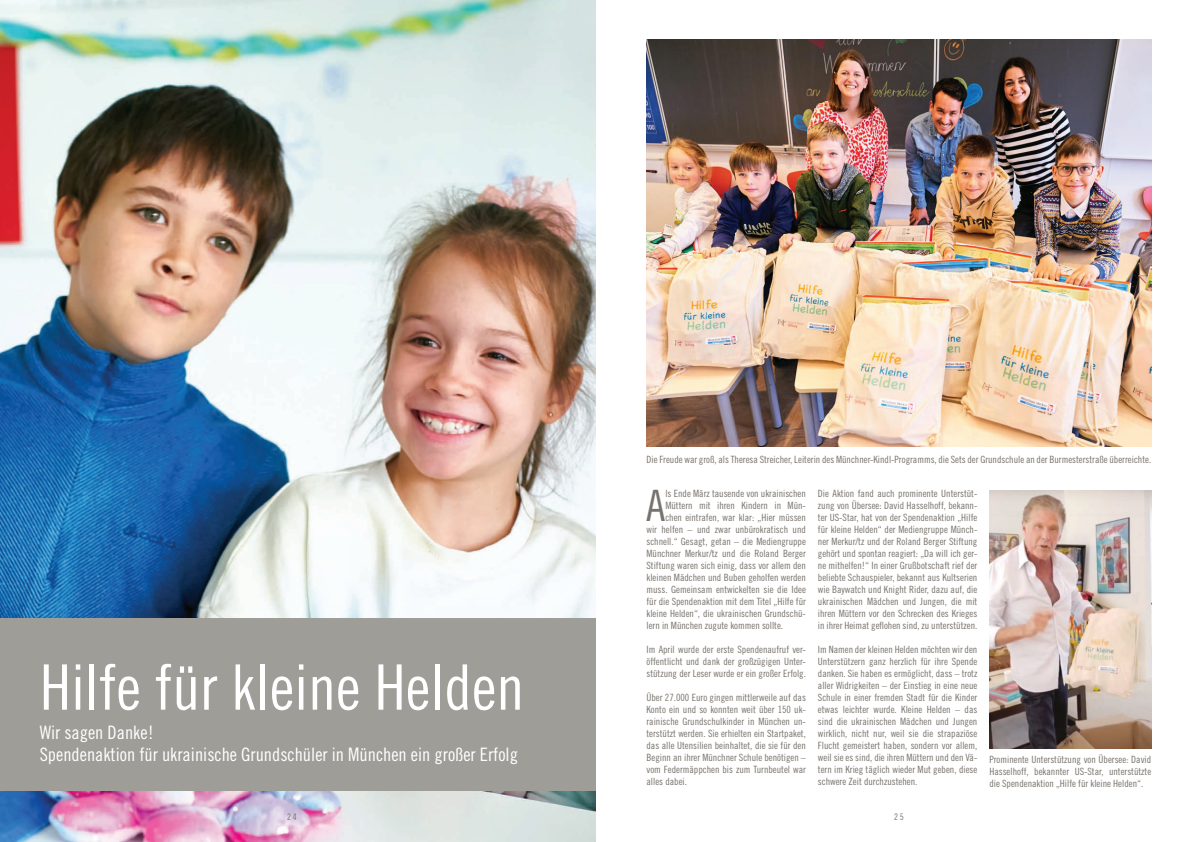
<style>
.page{position:relative;width:1191px;height:842px;background:#fff}
.page>*{position:absolute;margin:0;border:0;box-sizing:border-box;transform-origin:0 0}
.t1{font:62.7px "Trade Gothic LT Std Cn 18";color:#fff}
.t2{font:43.2px "Trade Gothic LT Std Cn 18";color:#77726c}
.t3{font:18.5px/21.6px "Trade Gothic LT Std Cn 18";color:#fff}
.t4{font:10px/12px "Trade Gothic LT Std Cn 18";color:#77726c;text-align:justify}
.t5{font:9px "Trade Gothic LT Std Cn 18";color:#6d7172}
</style>
<div class="page">
<img style="left:0;top:0;width:595px;height:842px">
<div style="left:0;top:618px;width:595px;height:173px;background:#9f9d97"></div>
<img style="left:646px;top:40px;width:505px;height:406px">
<img style="left:989px;top:490px;width:162px;height:259px">
<h1 class="t1" style="left:40px;top:650px;width:486px">Hilfe für kleine Helden</h1>
<h3 class="t3" style="left:40px;top:721px;width:480px">Wir sagen Danke!<br>Spendenaktion für ukrainische Grundschüler in München ein großer Erfolg</h3>
<p class="t4" style="left:646px;top:453px;width:506px">Die Freude war groß, als Theresa Streicher, Leiterin des Münchner-Kindl-Programms, die Sets der Grundschule an der Burmesterstraße überreichte.</p>
<h2 class="t2" style="left:646px;top:480px;width:21px">A</h2>
<p class="t4" style="left:665px;top:488px;width:142px">ls Ende März tausende von ukrainischen</p>
<p class="t4" style="left:665px;top:500px;width:142px">Müttern mit ihren Kindern in Mün-</p>
<p class="t4" style="left:665px;top:512px;width:142px">chen eintrafen, war klar: „Hier müssen</p>
<p class="t4" style="left:646px;top:524px;width:161px">wir helfen – und zwar unbürokratisch und</p>
<p class="t4" style="left:646px;top:536px;width:161px">schnell.“ Gesagt, getan – die Mediengruppe</p>
<p class="t4" style="left:646px;top:548px;width:161px">Münchner Merkur/tz und die Roland Berger</p>
<p class="t4" style="left:646px;top:560px;width:161px">Stiftung waren sich einig, dass vor allem den</p>
<p class="t4" style="left:646px;top:572px;width:161px">kleinen Mädchen und Buben geholfen werden</p>
<p class="t4" style="left:646px;top:584px;width:161px">muss. Gemeinsam entwickelten sie die Idee</p>
<p class="t4" style="left:646px;top:596px;width:161px">für die Spendenaktion mit dem Titel „Hilfe für</p>
<p class="t4" style="left:646px;top:608px;width:161px">kleine Helden“, die ukrainischen Grundschü-</p>
<p class="t4" style="left:646px;top:620px;width:138px">lern in München zugute kommen sollte.</p>
<p class="t4" style="left:646px;top:644px;width:161px">Im April wurde der erste Spendenaufruf ver&shy;öffentlicht und dank der großzügigen Unter&shy;stützung der Leser wurde er ein großer Erfolg.</p>
<p class="t4" style="left:646px;top:692px;width:161px">Über 27.000 Euro gingen mittlerweile auf das Konto ein und so konnten weit über 150 uk&shy;rainische Grundschulkinder in München un&shy;terstützt werden. Sie erhielten ein Startpaket, das alle Utensilien beinhaltet, die sie für den Beginn an ihrer Münchner Schule benötigen – vom Federmäppchen bis zum Turnbeutel war alles dabei.</p>
<p class="t4" style="left:818px;top:488px;width:161px">Die Aktion fand auch prominente Unterstüt&shy;zung von Übersee: David Hasselhoff, bekann&shy;ter US-Star, hat von der Spendenaktion „Hilfe für kleine Helden“ der Mediengruppe Münch&shy;ner Merkur/tz und der Roland Berger Stiftung gehört und spontan reagiert: „Da will ich ger&shy;ne mithelfen!“ In einer Grußbotschaft rief der beliebte Schauspieler, bekannt aus Kultserien wie Baywatch und Knight Rider, dazu auf, die ukrainischen Mädchen und Jungen, die mit ihren Müttern vor den Schrecken des Krieges in ihrer Heimat geflohen sind, zu unterstützen.</p>
<p class="t4" style="left:818px;top:644px;width:161px">Im Namen der kleinen Helden möchten wir den Unterstützern ganz herzlich für ihre Spende danken. Sie haben es ermöglicht, dass – trotz aller Widrigkeiten – der Einstieg in eine neue Schule in einer fremden Stadt für die Kinder etwas leichter wurde. Kleine Helden – das sind die ukrainischen Mädchen und Jungen wirklich, nicht nur, weil sie die strapaziöse Flucht gemeistert haben, sondern vor allem, weil sie es sind, die ihren Müttern und den Vä&shy;tern im Krieg täglich wieder Mut geben, diese schwere Zeit durchzustehen.</p>
<p class="t4" style="left:989px;top:753px;width:163px">Prominente Unterstützung von Übersee: David Hasselhoff, bekannter US-Star, unterstützte die Spendenaktion „Hilfe für kleine Helden“.</p>
<p class="t5" style="left:287px;top:811px;width:11px">24</p>
<p class="t5" style="left:894px;top:811px;width:11px">25</p>
</div>
